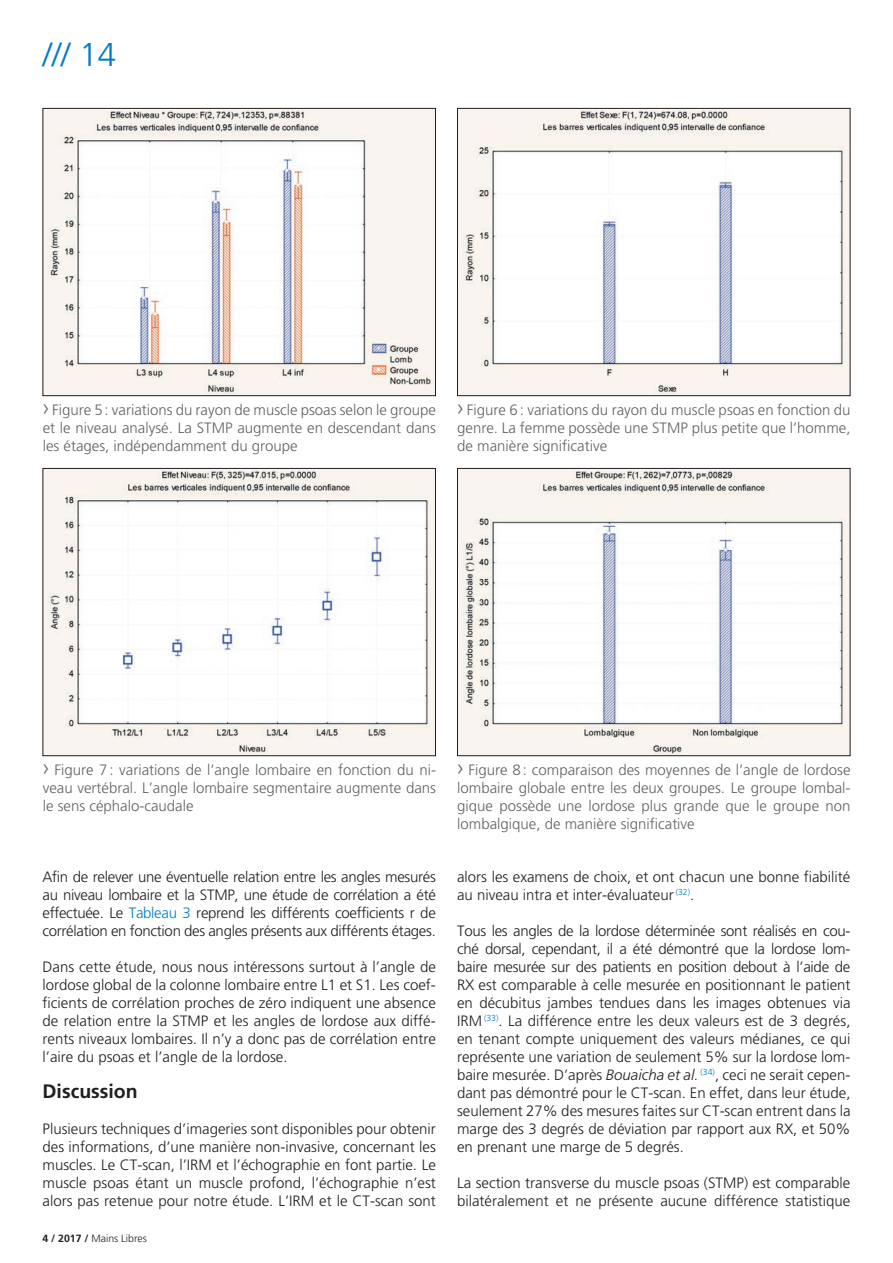
<style>
.page{position:relative;width:893px;height:1263px;background:#fff}
.page>*{position:absolute;margin:0;border:0;box-sizing:border-box;transform-origin:0 0}
.t1{font:300 33px "Frutiger";color:#007cc2}
.t2{font:700 19.5px "Frutiger";color:#231f20}
.t3{font:300 15px/18px "Frutiger";color:#231f20;text-align:justify}
.t4{font:300 15px/18px "Frutiger";color:#636366;text-align:justify}
.t5{font:300 10.5px "Frutiger";color:#231f20}
.s1{font-size:22.5px}
.s2{color:#007cc2}
.s3{font-weight:700}
.s4{font-style:italic}
</style>
<div class="page">
<img style="left:45px;top:110px;width:389px;height:284px">
<div style="left:43px;top:108px;width:393px;height:288px;border:1px solid #221e1f"></div>
<img style="left:459px;top:110px;width:389px;height:284px">
<div style="left:457px;top:108px;width:393px;height:288px;border:1px solid #221e1f"></div>
<img style="left:45px;top:470px;width:389px;height:284px">
<div style="left:43px;top:468px;width:393px;height:288px;border:1px solid #221e1f"></div>
<img style="left:459px;top:470px;width:389px;height:284px">
<div style="left:457px;top:468px;width:393px;height:288px;border:1px solid #221e1f"></div>
<p class="t1" style="left:43px;top:36px;width:75px">/// 14</p>
<p class="t4" style="left:43px;top:401px;width:395px"><span class="s1">›</span> Figure 5: variations du rayon de muscle psoas selon le groupe et le niveau analysé. La STMP augmente en descendant dans les étages, indépendamment du groupe</p>
<p class="t4" style="left:457px;top:401px;width:395px"><span class="s1">›</span> Figure 6: variations du rayon du muscle psoas en fonction du genre. La femme possède une STMP plus petite que l’homme, de manière significative</p>
<p class="t4" style="left:43px;top:761px;width:395px"><span class="s1">›</span> Figure 7: variations de l’angle lombaire en fonction du ni&shy;veau vertébral. L’angle lombaire segmentaire augmente dans le sens céphalo-caudale</p>
<p class="t4" style="left:457px;top:761px;width:395px"><span class="s1">›</span> Figure 8: comparaison des moyennes de l’angle de lordose lombaire globale entre les deux groupes. Le groupe lombal&shy;gique possède une lordose plus grande que le groupe non lombalgique, de manière significative</p>
<p class="t3" style="left:43px;top:868px;width:395px">Afin de relever une éventuelle relation entre les angles mesurés au niveau lombaire et la STMP, une étude de corrélation a été effectuée. Le <span class="s2">Tableau 3</span> reprend les différents coefficients r de corrélation en fonction des angles présents aux différents étages.</p>
<p class="t3" style="left:43px;top:958px;width:395px">Dans cette étude, nous nous intéressons surtout à l’angle de lordose global de la colonne lombaire entre L1 et S1. Les coef&shy;ficients de corrélation proches de zéro indiquent une absence de relation entre la STMP et les angles de lordose aux diffé&shy;rents niveaux lombaires. Il n’y a donc pas de corrélation entre l’aire du psoas et l’angle de la lordose.</p>
<p class="t2" style="left:43px;top:1080px;width:97px">Discussion</p>
<p class="t3" style="left:43px;top:1120px;width:395px">Plusieurs techniques d’imageries sont disponibles pour obtenir des informations, d’une manière non-invasive, concernant les muscles. Le CT-scan, l’IRM et l’échographie en font partie. Le muscle psoas étant un muscle profond, l’échographie n’est alors pas retenue pour notre étude. L’IRM et le CT-scan sont</p>
<p class="t5" style="left:43px;top:1232px;width:106px"><span class="s3">4 / 2017 /</span> Mains Libres</p>
<p class="t3" style="left:457px;top:868px;width:395px">alors les examens de choix, et ont chacun une bonne fiabilité au niveau intra et inter-évaluateur <sup>(32)</sup>.</p>
<p class="t3" style="left:457px;top:922px;width:395px">Tous les angles de la lordose déterminée sont réalisés en cou&shy;ché dorsal, cependant, il a été démontré que la lordose lom&shy;baire mesurée sur des patients en position debout à l’aide de RX est comparable à celle mesurée en positionnant le patient en décubitus jambes tendues dans les images obtenues via IRM <sup>(33)</sup>. La différence entre les deux valeurs est de 3 degrés, en tenant compte uniquement des valeurs médianes, ce qui représente une variation de seulement 5% sur la lordose lom&shy;baire mesurée. D’après <span class="s4">Bouaicha et al.</span> <sup>(34)</sup>, ceci ne serait cepen&shy;dant pas démontré pour le CT-scan. En effet, dans leur étude, seulement 27% des mesures faites sur CT-scan entrent dans la marge des 3 degrés de déviation par rapport aux RX, et 50% en prenant une marge de 5 degrés.</p>
<p class="t3" style="left:457px;top:1174px;width:395px">La section transverse du muscle psoas (STMP) est comparable bilatéralement et ne présente aucune différence statistique</p>
</div>
